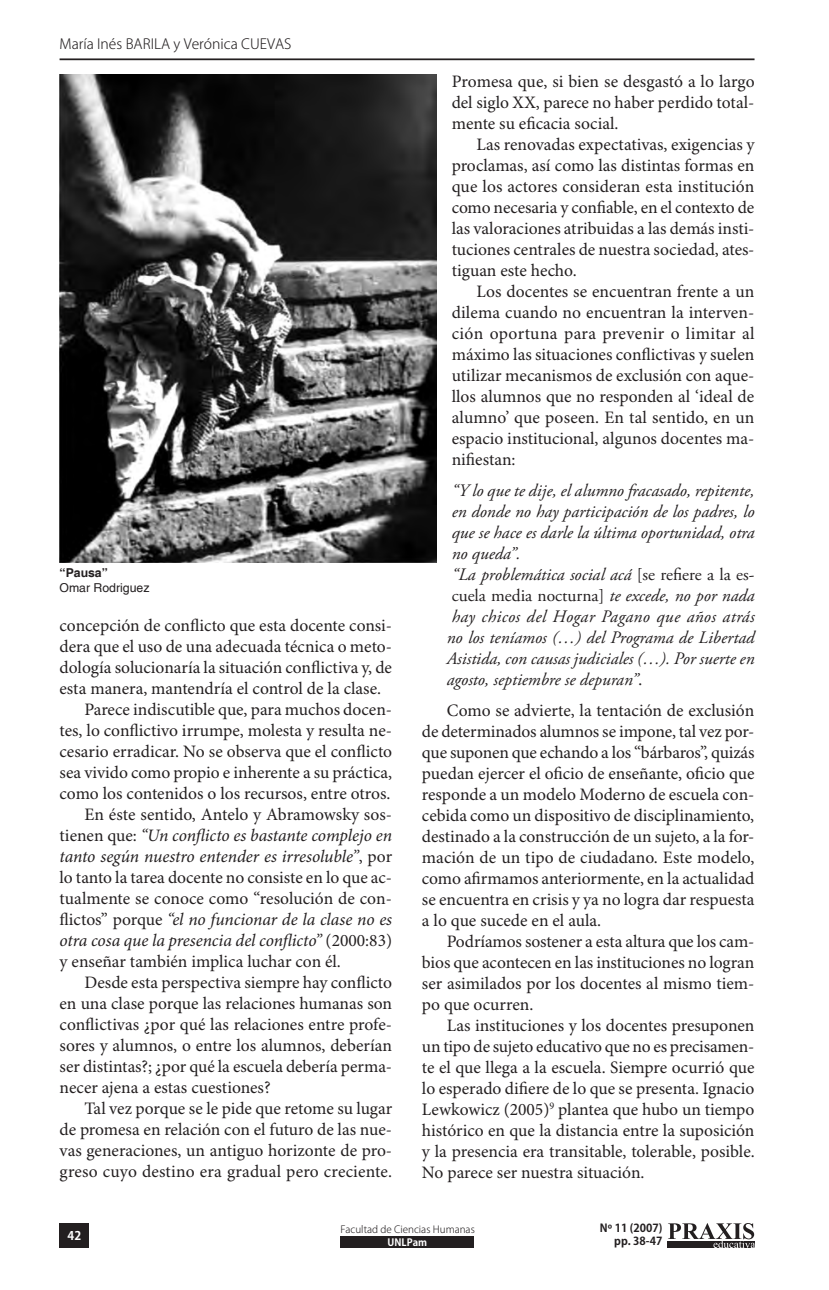
<style>
.page{position:relative;width:829px;height:1290px;background:#fff}
.page>*{position:absolute;margin:0;border:0;box-sizing:border-box;transform-origin:0 0}
.t1{font:17.5px/21px "Minion Pro";color:#231f20;text-align:justify}
.t2{font:italic 17.5px/21px "Adobe Garamond Pro";color:#231f20}
.t3{font:italic 17.5px "Minion Pro";letter-spacing:-.005em;color:#231f20}
.t4{font:300 14px "Koz Go Pro";color:#231f20}
.t5{font:12.25px "Helvetica";color:#231f20}
.t6{font:700 12.25px "Helvetica";color:#231f20}
.t7{font:700 11.9px "Koz Go Std";color:#fff}
.t8{font:700 11.03px/13.3px "Koz Go Pro";color:#231f20;text-align:right}
.t9{font:300 9.97px "Koz Go Pro";color:#231f20}
.t10{font:700 9.97px "Koz Go Pro";color:#fff}
.s1{font-style:normal}
</style>
<div class="page">
<hr style="left:60px;top:58px;width:694px;height:2px;background:#231f20">
<div style="left:60px;top:1223px;width:29px;height:25px;background:#231f20"></div>
<svg style="left:667px;top:1223px;width:87px;height:25px"></svg>
<div style="left:341px;top:1236px;width:133px;height:12px;background:#231f20"></div>
<img style="left:60px;top:74px;width:376px;height:489px">
<p class="t4" style="left:60px;top:35px;width:233px">María Inés BARILA y Verónica CUEVAS</p>
<p class="t6" style="left:60px;top:565px;width:50px">“Pausa”</p>
<p class="t5" style="left:60px;top:581px;width:91px">Omar Rodriguez</p>
<p class="t1" style="left:60px;top:616px;width:334px">concepción de conflicto que esta docente consi-</p>
<p class="t1" style="left:60px;top:637px;width:334px">dera que el uso de una adecuada técnica o meto-</p>
<p class="t1" style="left:60px;top:658px;width:334px">dología solucionaría la situación conflictiva y, de</p>
<p class="t1" style="left:60px;top:679px;width:323px">esta manera, mantendría el control de la clase.</p>
<p class="t1" style="left:84px;top:700px;width:309px">Parece indiscutible que, para muchos docen-</p>
<p class="t1" style="left:60px;top:721px;width:334px">tes, lo conflictivo irrumpe, molesta y resulta ne-</p>
<p class="t1" style="left:60px;top:742px;width:334px">cesario erradicar. No se observa que el conflicto</p>
<p class="t1" style="left:60px;top:763px;width:334px">sea vivido como propio e inherente a su práctica,</p>
<p class="t1" style="left:60px;top:784px;width:332px">como los contenidos o los recursos, entre otros.</p>
<p class="t1" style="left:84px;top:805px;width:309px">En éste sentido, Antelo y Abramowsky sos-</p>
<p class="t3" style="left:60px;top:825px;width:334px"><span class="s1">tienen que:</span> “Un conflicto es bastante complejo en</p>
<p class="t3" style="left:60px;top:846px;width:334px">tanto según nuestro entender es irresoluble”<span class="s1">, por</span></p>
<p class="t1" style="left:60px;top:868px;width:334px">lo tanto la tarea docente no consiste en lo que ac-</p>
<p class="t1" style="left:60px;top:889px;width:334px">tualmente se conoce como “resolución de con-</p>
<p class="t3" style="left:60px;top:909px;width:334px"><span class="s1">flictos” porque</span> “el no funcionar de la clase no es</p>
<p class="t3" style="left:60px;top:930px;width:334px">otra cosa que la presencia del conflicto” <span class="s1">(2000:83)</span></p>
<p class="t1" style="left:60px;top:952px;width:283px">y enseñar también implica luchar con él.</p>
<p class="t1" style="left:84px;top:973px;width:309px">Desde esta perspectiva siempre hay conflicto</p>
<p class="t1" style="left:60px;top:994px;width:334px">en una clase porque las relaciones humanas son</p>
<p class="t1" style="left:60px;top:1015px;width:334px">conflictivas ¿por qué las relaciones entre profe-</p>
<p class="t1" style="left:60px;top:1036px;width:334px">sores y alumnos, o entre los alumnos, deberían</p>
<p class="t1" style="left:60px;top:1057px;width:334px">ser distintas?; ¿por qué la escuela debería perma-</p>
<p class="t1" style="left:60px;top:1078px;width:213px">necer ajena a estas cuestiones?</p>
<p class="t1" style="left:84px;top:1099px;width:309px">Tal vez porque se le pide que retome su lugar</p>
<p class="t1" style="left:60px;top:1120px;width:334px">de promesa en relación con el futuro de las nue-</p>
<p class="t1" style="left:60px;top:1141px;width:334px">vas generaciones, un antiguo horizonte de pro-</p>
<p class="t1" style="left:60px;top:1162px;width:334px">greso cuyo destino era gradual pero creciente.</p>
<p class="t1" style="left:451px;top:72px;width:304px">Promesa que, si bien se desgastó a lo largo del siglo XX, parece no haber perdido total&shy;mente su eficacia social.</p>
<p class="t1" style="left:451px;top:135px;width:304px;text-indent:25px">Las renovadas expectativas, exigencias y proclamas, así como las distintas formas en que los actores consideran esta institución como necesaria y confiable, en el contexto de las valoraciones atribuidas a las demás insti&shy;tuciones centrales de nuestra sociedad, ates&shy;tiguan este hecho.</p>
<p class="t1" style="left:451px;top:282px;width:304px;text-indent:25px">Los docentes se encuentran frente a un dilema cuando no encuentran la interven&shy;ción oportuna para prevenir o limitar al máximo las situaciones conflictivas y suelen utilizar mecanismos de exclusión con aque&shy;llos alumnos que no responden al ‘ideal de alumno’ que poseen. En tal sentido, en un espacio institucional, algunos docentes ma&shy;nifiestan:</p>
<p class="t2" style="left:446px;top:480px;width:309px">“Y lo que te dije, el alumno fracasado, repitente, en donde no hay participación de los padres, lo que se hace es darle la última oportunidad, otra no queda”.<br>“La problemática social acá <span class="s1">[se refiere a la es&shy;cuela media nocturna]</span> te excede, no por nada hay chicos del Hogar Pagano que años atrás no los teníamos (…) del Programa de Libertad Asistida, con causas judiciales (…). Por suerte en agosto, septiembre se depuran”<span class="s1">.</span></p>
<p class="t1" style="left:422px;top:701px;width:334px;text-indent:25px">Como se advierte, la tentación de exclusión de determinados alumnos se impone, tal vez por&shy;que suponen que echando a los “bárbaros”, quizás puedan ejercer el oficio de enseñante, oficio que responde a un modelo Moderno de escuela con&shy;cebida como un dispositivo de disciplinamiento, destinado a la construcción de un sujeto, a la for&shy;mación de un tipo de ciudadano. Este modelo, como afirmamos anteriormente, en la actualidad se encuentra en crisis y ya no logra dar respuesta a lo que sucede en el aula.</p>
<p class="t1" style="left:422px;top:932px;width:334px;text-indent:25px">Podríamos sostener a esta altura que los cam&shy;bios que acontecen en las instituciones no logran ser asimilados por los docentes al mismo tiem&shy;po que ocurren.</p>
<p class="t1" style="left:422px;top:1016px;width:334px;text-indent:25px">Las instituciones y los docentes presuponen un tipo de sujeto educativo que no es precisamen&shy;te el que llega a la escuela. Siempre ocurrió que lo esperado difiere de lo que se presenta. Ignacio Lewkowicz (2005)<sup>9</sup> plantea que hubo un tiempo histórico en que la distancia entre la suposición y la presencia era transitable, tolerable, posible.<br>No parece ser nuestra situación.</p>
<p class="t7" style="left:68px;top:1228px;width:15px">42</p>
<p class="t8" style="left:600px;top:1222px;width:64px">Nº 11 (2007) pp. 38-47</p>
<p class="t9" style="left:340px;top:1223px;width:136px">Facultad de Ciencias Humanas</p>
<p class="t10" style="left:387px;top:1236px;width:41px">UNLPam</p>
</div>
